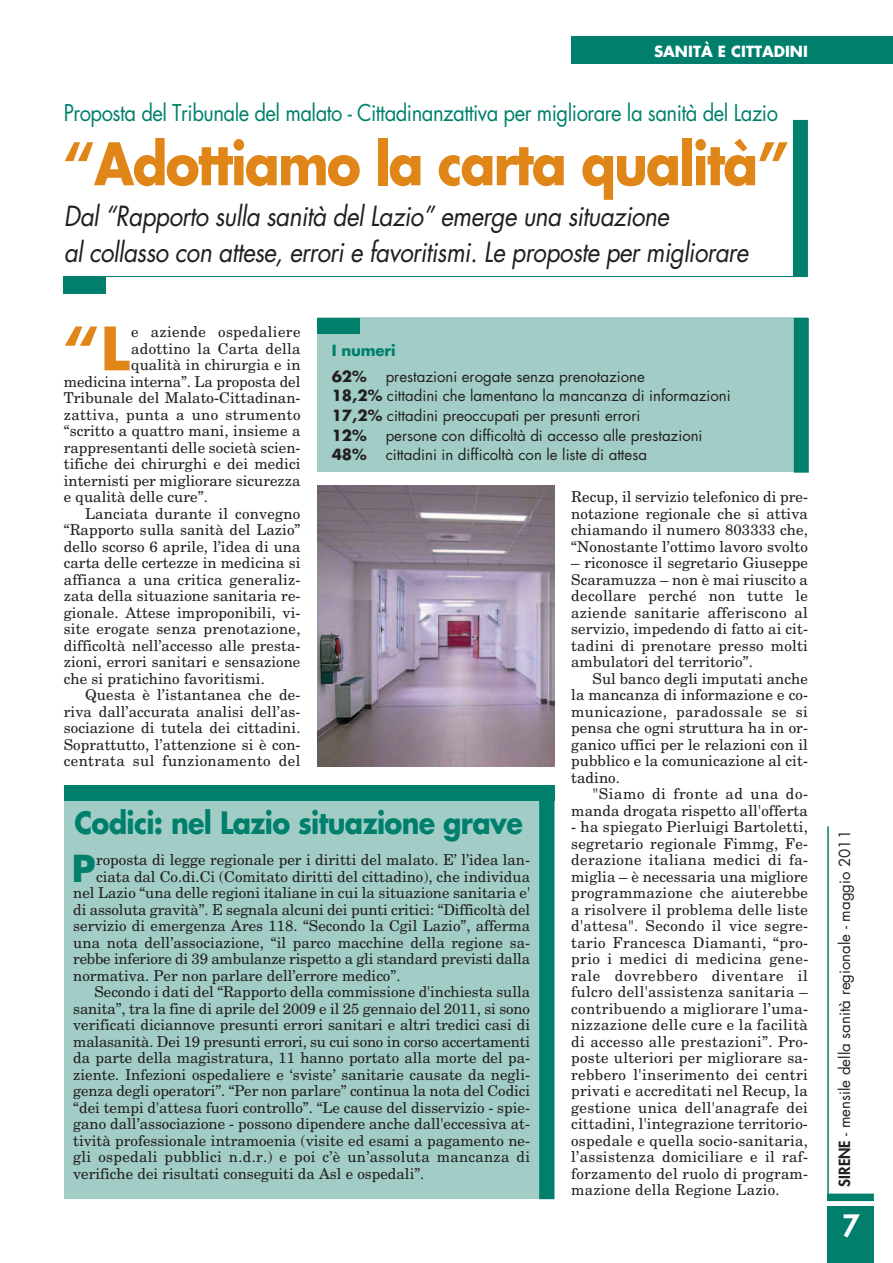
<style>
.page{position:relative;width:893px;height:1263px;background:#fff}
.page>*{position:absolute;margin:0;border:0;box-sizing:border-box;transform-origin:0 0}
.t1{font:700 58.2px "Futura";color:#e08619}
.t2{font:700 57px "Futura";letter-spacing:-.035em;color:#e08619;scale:.9 1}
.t3{font:700 36.15px "Futura";color:#00806c}
.t4{font:700 30px "Futura";letter-spacing:-.025em;color:#00806c;scale:.9 1}
.t5{font:800 30px "Futura";color:#fff}
.t6{font:italic 27px/36px "Futura";letter-spacing:-.02em;color:#231f20;scale:.9 1}
.t7{font:22.5px "Futura";letter-spacing:-.025em;color:#00806c;scale:.9 1}
.t8{font:15px/16.5px "New Century Schlbk";letter-spacing:.005em;color:#231f20;text-align:justify}
.t9{font:15px/19.6px "Futura";color:#231f20}
.t10{font:15px "New Century Schlbk";letter-spacing:-.015em;color:#231f20}
.t11{font:15px "New Century Schlbk";letter-spacing:.025em;color:#231f20}
.t12{font:700 15px "Futura";color:#fff}
.t13{font:700 15px "Futura";letter-spacing:-.01em;color:#00806c}
.t14{font:700 15px "Futura";color:#231f20}
.s1{font-weight:700}
.s2{font-weight:800}
</style>
<div class="page">
<div style="left:827px;top:1193px;width:47px;height:8px;background:#00806c"></div>
<hr style="left:827px;top:826px;width:2px;height:375px;background:#00806c">
<div style="left:827px;top:1207px;width:47px;height:56px;background:#00806c"></div>
<div style="left:571px;top:37px;width:322px;height:27px;background:#00806c"></div>
<div style="left:64px;top:276px;width:42px;height:17px;background:#00806c"></div>
<hr style="left:64px;top:276px;width:744px;height:1px;background:#00806c">
<div style="left:793px;top:120px;width:15px;height:157px;background:#00806c"></div>
<div style="left:317px;top:318px;width:491px;height:154px;background:#a2cdc7"></div>
<div style="left:317px;top:318px;width:43px;height:16px;background:#00806c"></div>
<div style="left:794px;top:318px;width:15px;height:155px;background:#00806c"></div>
<div style="left:64px;top:785px;width:490px;height:414px;background:#a2cdc7"></div>
<div style="left:539px;top:785px;width:15px;height:414px;background:#00806c"></div>
<div style="left:64px;top:785px;width:490px;height:16px;background:#00806c"></div>
<img style="left:317px;top:486px;width:237px;height:280px">
<p class="t12" style="left:654px;top:44px;width:155px">SANITÀ E CITTADINI</p>
<h3 class="t7" style="left:64px;top:102px;width:795px">Proposta del Tribunale del malato - Cittadinanzattiva per migliorare la sanità del Lazio</h3>
<h2 class="t2" style="left:64px;top:138px;width:807px">“Adottiamo la carta qualità”</h2>
<h3 class="t6" style="left:64px;top:200px;width:762px">Dal “Rapporto sulla sanità del Lazio” emerge una situazione<br>al collasso con attese, errori e favoritismi. Le proposte per migliorare</h3>
<h1 class="t1" style="left:64px;top:322px;width:67px">“L</h1>
<p class="t11" style="left:131px;top:323px;width:171px">e aziende ospedaliere</p>
<p class="t8" style="left:131px;top:340px;width:171px">adottino la Carta della</p>
<p class="t8" style="left:131px;top:357px;width:171px">qualità in chirurgia e in</p>
<p class="t8" style="left:64px;top:373px;width:238px">medicina interna”. La proposta del</p>
<p class="t8" style="left:64px;top:390px;width:238px">Tribunale del Malato-Cittadinan-</p>
<p class="t11" style="left:64px;top:406px;width:238px">zattiva, punta a uno strumento</p>
<p class="t8" style="left:64px;top:423px;width:238px">“scritto a quattro mani, insieme a</p>
<p class="t8" style="left:64px;top:439px;width:238px">rappresentanti delle società scien-</p>
<p class="t8" style="left:64px;top:456px;width:238px">tifiche dei chirurghi e dei medici</p>
<p class="t8" style="left:64px;top:472px;width:238px">internisti per migliorare sicurezza</p>
<p class="t8" style="left:64px;top:489px;width:146px">e qualità delle cure”.</p>
<p class="t8" style="left:85px;top:505px;width:217px">Lanciata durante il convegno</p>
<p class="t8" style="left:64px;top:522px;width:238px">“Rapporto sulla sanità del Lazio”</p>
<p class="t8" style="left:64px;top:538px;width:238px">dello scorso 6 aprile, l’idea di una</p>
<p class="t8" style="left:64px;top:555px;width:238px">carta delle certezze in medicina si</p>
<p class="t8" style="left:64px;top:571px;width:238px">affianca a una critica generaliz-</p>
<p class="t8" style="left:64px;top:588px;width:238px">zata della situazione sanitaria re-</p>
<p class="t8" style="left:64px;top:604px;width:238px">gionale. Attese improponibili, vi-</p>
<p class="t8" style="left:64px;top:621px;width:238px">site erogate senza prenotazione,</p>
<p class="t8" style="left:64px;top:637px;width:238px">difficoltà nell’accesso alle presta-</p>
<p class="t8" style="left:64px;top:654px;width:238px">zioni, errori sanitari e sensazione</p>
<p class="t8" style="left:64px;top:670px;width:203px">che si pratichino favoritismi.</p>
<p class="t8" style="left:85px;top:687px;width:217px">Questa è l’istantanea che de-</p>
<p class="t8" style="left:64px;top:703px;width:238px">riva dall’accurata analisi dell’as-</p>
<p class="t8" style="left:64px;top:720px;width:238px">sociazione di tutela dei cittadini.</p>
<p class="t8" style="left:64px;top:736px;width:238px">Soprattutto, l’attenzione si è con-</p>
<p class="t11" style="left:64px;top:752px;width:238px">centrata sul funzionamento del</p>
<p class="t13" style="left:332px;top:343px;width:66px">I numeri</p>
<p class="t14" style="left:332px;top:369px;width:37px">62%</p>
<p class="t9" style="left:332px;top:367px;width:400px;text-indent:54px">prestazioni erogate senza prenotazione<br><span class="s1">18,2%</span> cittadini che lamentano la mancanza di informazioni <span class="s1">17,2%</span> cittadini preoccupati per presunti errori<br><span class="s1">12%</span></p>
<p class="t9" style="left:386px;top:427px;width:318px">persone con difficoltà di accesso alle prestazioni</p>
<p class="t14" style="left:332px;top:448px;width:37px">48%</p>
<p class="t9" style="left:386px;top:446px;width:263px">cittadini in difficoltà con le liste di attesa</p>
<p class="t8" style="left:571px;top:489px;width:238px">Recup, il servizio telefonico di pre&shy;notazione regionale che si attiva chiamando il numero 803333 che, “Nonostante l’ottimo lavoro svolto</p>
<p class="t8" style="left:571px;top:555px;width:238px">– riconosce il segretario Giuseppe Scaramuzza – non è mai riuscito a decollare perché non tutte le aziende sanitarie afferiscono al servizio, impedendo di fatto ai cit&shy;tadini di prenotare presso molti ambulatori del territorio”.</p>
<p class="t8" style="left:571px;top:670px;width:238px;text-indent:21px">Sul banco degli imputati anche la mancanza di informazione e co&shy;municazione, paradossale se si pensa che ogni struttura ha in or&shy;ganico uffici per le relazioni con il pubblico e la comunicazione al cit&shy;tadino.</p>
<p class="t8" style="left:571px;top:786px;width:238px;text-align:right">"Siamo di fronte ad una do&shy;manda drogata rispetto all'offerta</p>
<p class="t8" style="left:571px;top:819px;width:239px">- ha spiegato Pierluigi Bartoletti, segretario regionale Fimmg, Fe&shy;derazione italiana medici di fa&shy;miglia – è necessaria una migliore programmazione che aiuterebbe a risolvere il problema delle liste d'attesa". Secondo il vice segre&shy;tario Francesca Diamanti, “pro&shy;prio i medici di medicina gene&shy;rale dovrebbero diventare il fulcro dell'assistenza sanitaria – contribuendo a migliorare l’uma&shy;nizzazione delle cure e la facilità di accesso alle prestazioni”. Pro&shy;poste ulteriori per migliorare sa&shy;rebbero l'inserimento dei centri privati e accreditati nel Recup, la gestione unica dell'anagrafe dei cittadini, l'integrazione territorio&shy;ospedale e quella socio-sanitaria, l’assistenza domiciliare e il raf&shy;forzamento del ruolo di program&shy;mazione della Regione Lazio.</p>
<h3 class="t4" style="left:74px;top:809px;width:500px">Codici: nel Lazio situazione grave</h3>
<h3 class="t3" style="left:72px;top:852px;width:25px">P</h3>
<p class="t8" style="left:96px;top:852px;width:435px">roposta di legge regionale per i diritti del malato. E’ l’idea lan-</p>
<p class="t8" style="left:96px;top:868px;width:435px">ciata dal Co.di.Ci (Comitato diritti del cittadino), che individua</p>
<p class="t8" style="left:73px;top:885px;width:458px">nel Lazio “una delle regioni italiane in cui la situazione sanitaria e'</p>
<p class="t8" style="left:73px;top:901px;width:458px">di assoluta gravità”. E segnala alcuni dei punti critici: “Difficoltà del</p>
<p class="t8" style="left:73px;top:918px;width:458px">servizio di emergenza Ares 118. “Secondo la Cgil Lazio”, afferma</p>
<p class="t8" style="left:73px;top:934px;width:458px">una nota dell’associazione, “il parco macchine della regione sa-</p>
<p class="t10" style="left:73px;top:950px;width:458px">rebbe inferiore di 39 ambulanze rispetto a gli standard previsti dalla</p>
<p class="t8" style="left:73px;top:967px;width:329px">normativa. Per non parlare dell’errore medico”.</p>
<p class="t8" style="left:95px;top:984px;width:437px">Secondo i dati del “Rapporto della commissione d'inchiesta sulla</p>
<p class="t8" style="left:73px;top:1000px;width:458px">sanita”, tra la fine di aprile del 2009 e il 25 gennaio del 2011, si sono</p>
<p class="t8" style="left:73px;top:1017px;width:458px">verificati diciannove presunti errori sanitari e altri tredici casi di</p>
<p class="t10" style="left:73px;top:1033px;width:458px">malasanità. Dei 19 presunti errori, su cui sono in corso accertamenti</p>
<p class="t8" style="left:73px;top:1050px;width:458px">da parte della magistratura, 11 hanno portato alla morte del pa-</p>
<p class="t8" style="left:73px;top:1066px;width:458px">ziente. Infezioni ospedaliere e ‘sviste’ sanitarie causate da negli-</p>
<p class="t8" style="left:73px;top:1083px;width:458px">genza degli operatori”. “Per non parlare” continua la nota del Codici</p>
<p class="t8" style="left:73px;top:1099px;width:458px">“dei tempi d'attesa fuori controllo”. “Le cause del disservizio - spie-</p>
<p class="t8" style="left:73px;top:1116px;width:458px">gano dall’associazione - possono dipendere anche dall'eccessiva at-</p>
<p class="t8" style="left:73px;top:1132px;width:458px">tività professionale intramoenia (visite ed esami a pagamento ne-</p>
<p class="t8" style="left:73px;top:1149px;width:458px">gli ospedali pubblici n.d.r.) e poi c’è un’assoluta mancanza di</p>
<p class="t8" style="left:73px;top:1165px;width:353px">verifiche dei risultati conseguiti da Asl e ospedali”.</p>
<p class="t9" style="left:836px;top:1186px;width:358px;rotate:-90deg"><span class="s2">SIRENE</span> - mensile della sanità regionale - maggio 2011</p>
<h3 class="t5" style="left:842px;top:1212px;width:19px">7</h3>
</div>
